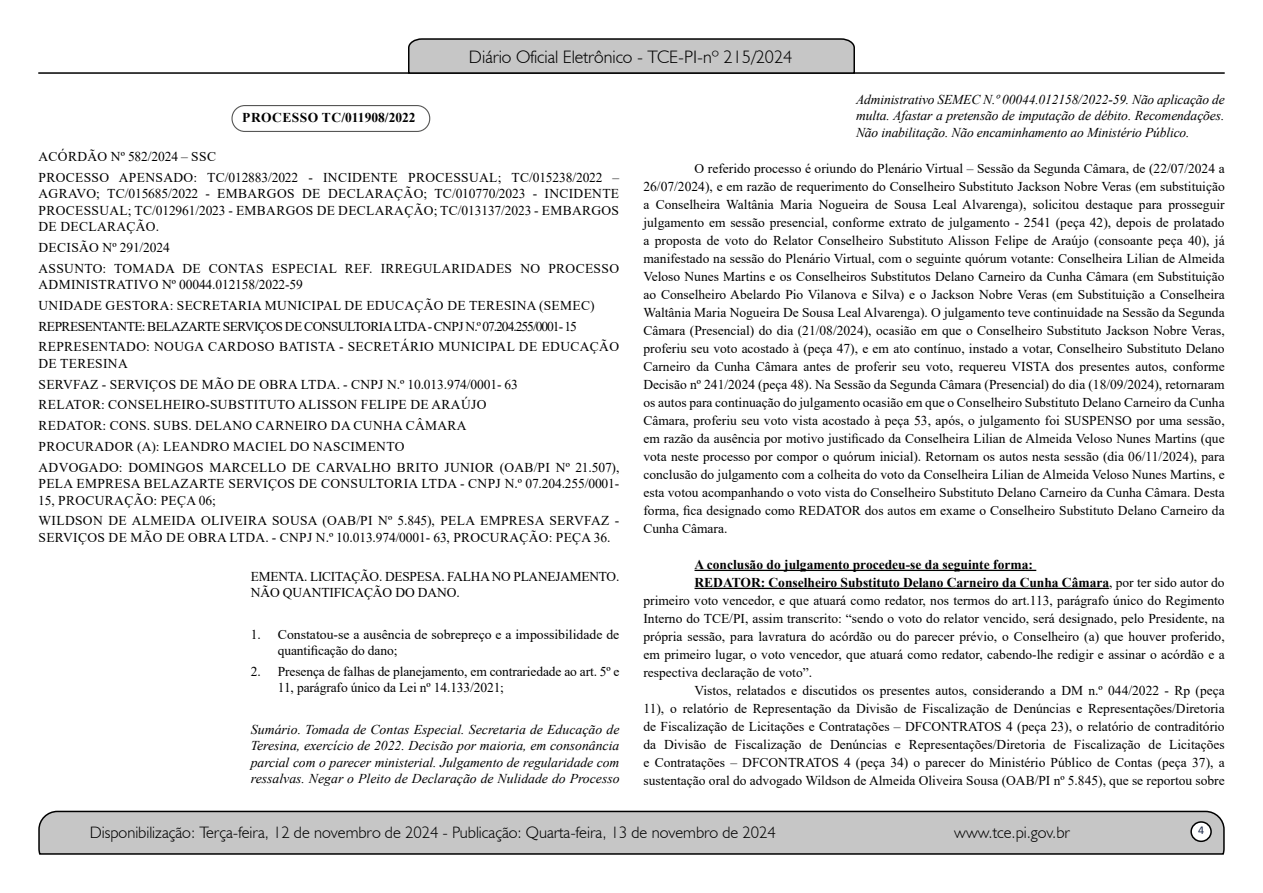
<style>
.page{position:relative;width:1263px;height:893px;background:#fff}
.page>*{position:absolute;margin:0;border:0;box-sizing:border-box;transform-origin:0 0}
.t1{font:300 18px "Humanist 521 BT";color:#000}
.t2{font:300 16.5px "Humanist 521 BT";color:#000}
.t3{font:13.5px/18px "Times New Roman";color:#000}
.t4{font:13.5px/20.7px "Times New Roman";letter-spacing:.025em;color:#000}
.t5{font:italic 13.5px/16.5px "Times New Roman";letter-spacing:-.01em;color:#000;text-align:justify}
.t6{font:700 13.5px "Times New Roman";color:#000}
.t7{font:700 13.5px "Times New Roman";letter-spacing:.02em;color:#000}
.t8{font:12px "Calibri";color:#212d4c}
.s1{font-weight:400}
</style>
<div class="page">
<svg style="left:38px;top:810px;width:1187px;height:45px;background:#b9b9b9"></svg>
<div style="left:1191px;top:822px;width:20px;height:19px;background:#fff;border-radius:50%"></div>
<div style="left:1190px;top:821px;width:22px;height:21px;border:2px solid #000;border-radius:50%"></div>
<hr style="left:38px;top:72px;width:1187px;height:2px;background:#000">
<svg style="left:407px;top:38px;width:449px;height:36px;background:#b4b4b4"></svg>
<div style="left:231px;top:105px;width:199px;height:27px;border:1px solid #575756;border-radius:13px"></div>
<hr style="left:694px;top:570px;width:342px;height:1px;background:#000">
<hr style="left:694px;top:588px;width:415px;height:1px;background:#000">
<h1 class="t1" style="left:469px;top:46px;width:325px">Diário Oficial Eletrônico - TCE-PI-nº 215/2024</h1>
<p class="t7" style="left:242px;top:108px;width:175px">PROCESSO TC/011908/2022</p>
<p class="t4" style="left:39px;top:146px;width:582px">ACÓRDÃO Nº 582/2024 – SSC<br>PROCESSO APENSADO: TC/012883/2022 - INCIDENTE PROCESSUAL; TC/015238/2022 –</p>
<p class="t3" style="left:39px;top:185px;width:582px;line-height:16.5px;text-align:justify">AGRAVO; TC/015685/2022 - EMBARGOS DE DECLARAÇÃO; TC/010770/2023 - INCIDENTE PROCESSUAL; TC/012961/2023 - EMBARGOS DE DECLARAÇÃO; TC/013137/2023 - EMBARGOS DE DECLARAÇÃO.</p>
<p class="t4" style="left:39px;top:237px;width:582px">DECISÃO Nº 291/2024<br>ASSUNTO: TOMADA DE CONTAS ESPECIAL REF. IRREGULARIDADES NO PROCESSO</p>
<p class="t4" style="left:39px;top:274px;width:582px">ADMINISTRATIVO Nº 00044.012158/2022-59<br>UNIDADE GESTORA: SECRETARIA MUNICIPAL DE EDUCAÇÃO DE TERESINA (SEMEC)<br>REPRESENTANTE: BELAZARTE SERVIÇOS DE CONSULTORIA LTDA - CNPJ N.º 07.204.255/0001- 15<br>REPRESENTADO: NOUGA CARDOSO BATISTA - SECRETÁRIO MUNICIPAL DE EDUCAÇÃO</p>
<p class="t4" style="left:39px;top:353px;width:582px">DE TERESINA<br>SERVFAZ - SERVIÇOS DE MÃO DE OBRA LTDA. - CNPJ N.º 10.013.974/0001- 63<br>RELATOR: CONSELHEIRO-SUBSTITUTO ALISSON FELIPE DE ARAÚJO<br>REDATOR: CONS. SUBS. DELANO CARNEIRO DA CUNHA CÂMARA<br>PROCURADOR (A): LEANDRO MACIEL DO NASCIMENTO<br>ADVOGADO: DOMINGOS MARCELLO DE CARVALHO BRITO JUNIOR (OAB/PI Nº 21.507),</p>
<p class="t4" style="left:38px;top:475px;width:583px;line-height:16.5px">PELA EMPRESA BELAZARTE SERVIÇOS DE CONSULTORIA LTDA - CNPJ N.º 07.204.255/0001-<br>15, PROCURAÇÃO: PEÇA 06;</p>
<p class="t4" style="left:39px;top:512px;width:582px;line-height:16.5px">WILDSON DE ALMEIDA OLIVEIRA SOUSA (OAB/PI Nº 5.845), PELA EMPRESA SERVFAZ -<br>SERVIÇOS DE MÃO DE OBRA LTDA. - CNPJ N.º 10.013.974/0001- 63, PROCURAÇÃO: PEÇA 36.</p>
<p class="t3" style="left:251px;top:567px;width:370px;line-height:16.5px">EMENTA. LICITAÇÃO. DESPESA. FALHA NO PLANEJAMENTO.<br>NÃO QUANTIFICAÇÃO DO DANO.</p>
<p class="t3" style="left:278px;top:625px;width:343px;line-height:16.5px;text-indent:-27px">1. Constatou-se a ausência de sobrepreço e a impossibilidade de quantificação do dano;</p>
<p class="t3" style="left:278px;top:663px;width:343px;line-height:16.5px;text-indent:-27px">2. Presença de falhas de planejamento, em contrariedade ao art. 5º e<br>11, parágrafo único da Lei nº 14.133/2021;</p>
<p class="t5" style="left:251px;top:721px;width:370px">Sumário. Tomada de Contas Especial. Secretaria de Educação de Teresina, exercício de 2022. Decisão por maioria, em consonância parcial com o parecer ministerial. Julgamento de regularidade com ressalvas. Negar o Pleito de Declaração de Nulidade do Processo</p>
<p class="t5" style="left:856px;top:91px;width:370px">Administrativo SEMEC N.º 00044.012158/2022-59. Não aplicação de multa. Afastar a pretensão de imputação de débito. Recomendações.<br>Não inabilitação. Não encaminhamento ao Ministério Público.</p>
<p class="t3" style="left:643px;top:159px;width:583px;text-align:justify;text-indent:51px">O referido processo é oriundo do Plenário Virtual – Sessão da Segunda Câmara, de (22/07/2024 a 26/07/2024), e em razão de requerimento do Conselheiro Substituto Jackson Nobre Veras (em substituição a Conselheira Waltânia Maria Nogueira de Sousa Leal Alvarenga), solicitou destaque para prosseguir julgamento em sessão presencial, conforme extrato de julgamento - 2541 (peça 42), depois de prolatado a proposta de voto do Relator Conselheiro Substituto Alisson Felipe de Araújo (consoante peça 40), já manifestado na sessão do Plenário Virtual, com o seguinte quórum votante: Conselheira Lilian de Almeida Veloso Nunes Martins e os Conselheiros Substitutos Delano Carneiro da Cunha Câmara (em Substituição ao Conselheiro Abelardo Pio Vilanova e Silva) e o Jackson Nobre Veras (em Substituição a Conselheira Waltânia Maria Nogueira De Sousa Leal Alvarenga). O julgamento teve continuidade na Sessão da Segunda Câmara (Presencial) do dia (21/08/2024), ocasião em que o Conselheiro Substituto Jackson Nobre Veras, proferiu seu voto acostado à (peça 47), e em ato contínuo, instado a votar, Conselheiro Substituto Delano Carneiro da Cunha Câmara antes de proferir seu voto, requereu VISTA dos presentes autos, conforme Decisão nº 241/2024 (peça 48). Na Sessão da Segunda Câmara (Presencial) do dia (18/09/2024), retornaram os autos para continuação do julgamento ocasião em que o Conselheiro Substituto Delano Carneiro da Cunha Câmara, proferiu seu voto vista acostado à peça 53, após, o julgamento foi SUSPENSO por uma sessão, em razão da ausência por motivo justificado da Conselheira Lilian de Almeida Veloso Nunes Martins (que vota neste processo por compor o quórum inicial). Retornam os autos nesta sessão (dia 06/11/2024), para conclusão do julgamento com a colheita do voto da Conselheira Lilian de Almeida Veloso Nunes Martins, e esta votou acompanhando o voto vista do Conselheiro Substituto Delano Carneiro da Cunha Câmara. Desta forma, fica designado como REDATOR dos autos em exame o Conselheiro Substituto Delano Carneiro da Cunha Câmara.</p>
<p class="t6" style="left:694px;top:555px;width:340px">A conclusão do julgamento procedeu-se da seguinte forma:</p>
<p class="t6" style="left:694px;top:573px;width:532px">REDATOR: Conselheiro Substituto Delano Carneiro da Cunha Câmara<span class="s1">, por ter sido autor do</span></p>
<p class="t3" style="left:643px;top:591px;width:583px">primeiro voto vencedor, e que atuará como redator, nos termos do art.113, parágrafo único do Regimento</p>
<p class="t3" style="left:643px;top:609px;width:583px">Interno do TCE/PI, assim transcrito: “sendo o voto do relator vencido, será designado, pelo Presidente, na</p>
<p class="t3" style="left:643px;top:627px;width:583px">própria sessão, para lavratura do acórdão ou do parecer prévio, o Conselheiro (a) que houver proferido,</p>
<p class="t3" style="left:643px;top:645px;width:583px">em primeiro lugar, o voto vencedor, que atuará como redator, cabendo-lhe redigir e assinar o acórdão e a</p>
<p class="t3" style="left:643px;top:663px;width:170px">respectiva declaração de voto”.</p>
<p class="t3" style="left:694px;top:681px;width:532px">Vistos, relatados e discutidos os presentes autos, considerando a DM n.º 044/2022 - Rp (peça</p>
<p class="t3" style="left:643px;top:699px;width:583px">11), o relatório de Representação da Divisão de Fiscalização de Denúncias e Representações/Diretoria</p>
<p class="t3" style="left:643px;top:717px;width:583px">de Fiscalização de Licitações e Contratações – DFCONTRATOS 4 (peça 23), o relatório de contraditório</p>
<p class="t3" style="left:643px;top:735px;width:583px">da Divisão de Fiscalização de Denúncias e Representações/Diretoria de Fiscalização de Licitações</p>
<p class="t3" style="left:643px;top:753px;width:583px">e Contratações – DFCONTRATOS 4 (peça 34) o parecer do Ministério Público de Contas (peça 37), a</p>
<p class="t3" style="left:643px;top:771px;width:583px">sustentação oral do advogado Wildson de Almeida Oliveira Sousa (OAB/PI nº 5.845), que se reportou sobre</p>
<p class="t2" style="left:90px;top:822px;width:688px">Disponibilização: Terça-feira, 12 de novembro de 2024 - Publicação: Quarta-feira, 13 de novembro de 2024</p>
<p class="t2" style="left:954px;top:822px;width:117px">www.tce.pi.gov.br</p>
<p class="t8" style="left:1198px;top:821px;width:8px">4</p>
</div>
